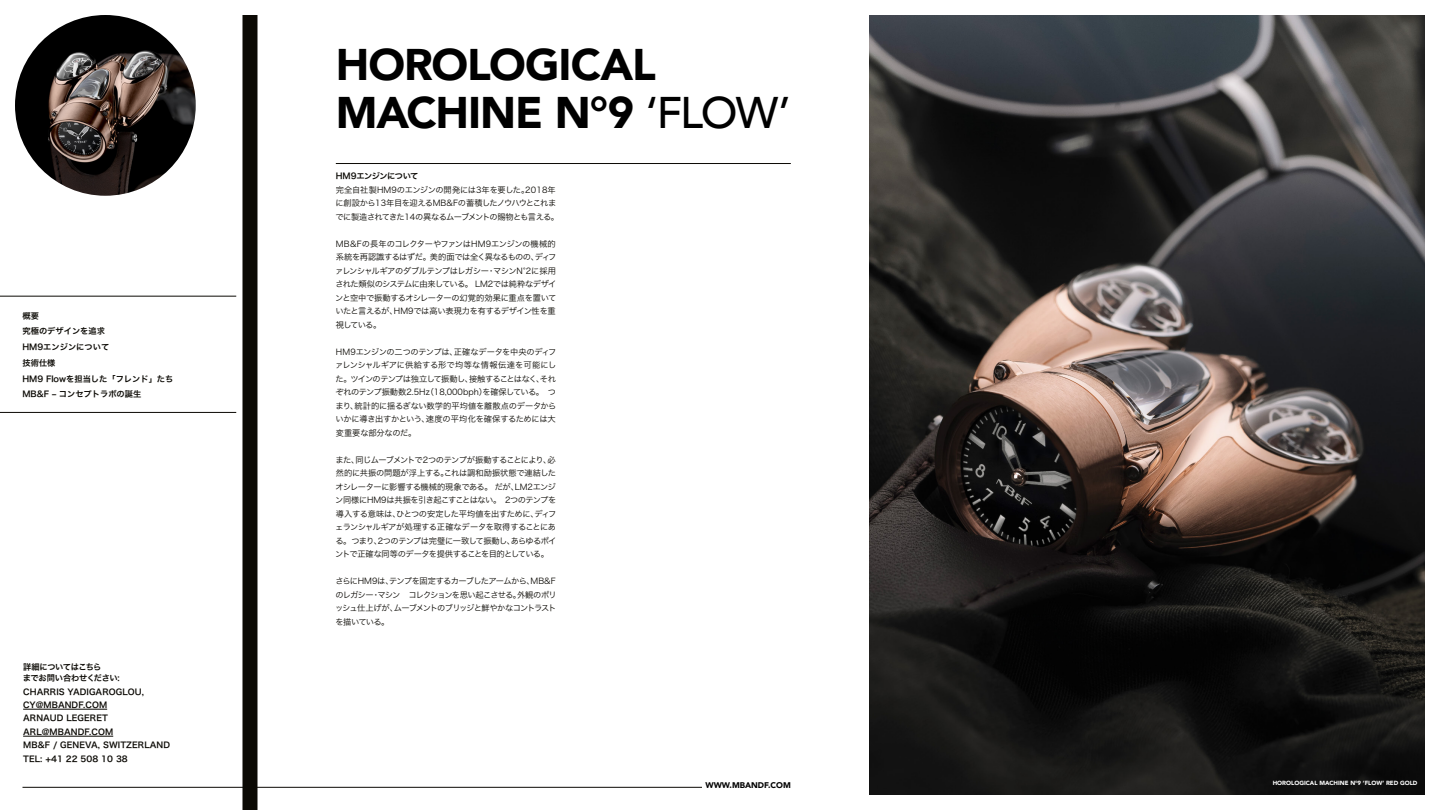
<style>
.page{position:relative;width:1440px;height:810px;background:#fff}
.page>*{position:absolute;margin:0;border:0;box-sizing:border-box;transform-origin:0 0}
.t1{font:900 44.25px/48px "Avenir";letter-spacing:-.025em;color:#000}
.t2{font:8.25px/13.5px "Hiragino Sans W3";letter-spacing:-.055em;color:#0b0904;text-align:justify}
.t3{font:8.25px/15.8px "Hiragino Sans W6";color:#0b0904}
.t4{font:8.25px/11.2px "Hiragino Sans W6";letter-spacing:-.055em;color:#0b0904}
.t5{font:900 8.25px "Avenir";color:#000}
.t6{font:8.25px "Hiragino Sans W6";letter-spacing:-.06em;color:#0b0904}
.t7{font:900 6px "Avenir";color:#fff}
.s1{font-weight:500}
</style>
<div class="page">
<hr style="left:22px;top:787px;width:680px;height:1px;background:#0b0904">
<hr style="left:336px;top:163px;width:455px;height:1px;background:#0b0904">
<img style="left:15px;top:15px;width:181px;height:181px;border-radius:90px">
<div style="left:242px;top:15px;width:15px;height:795px;background:#0b0904"></div>
<hr style="left:0;top:296px;width:236px;height:1px;background:#0b0904">
<hr style="left:0;top:412px;width:236px;height:1px;background:#0b0904">
<hr style="left:23px;top:709px;width:84px;height:1px;background:#0b0904">
<hr style="left:23px;top:736px;width:90px;height:1px;background:#0b0904">
<img style="left:869px;top:15px;width:556px;height:780px">
<p class="t3" style="left:22px;top:307px;width:152px">概要<br>究極のデザインを追求<br>HM9エンジンについて<br>技術仕様<br>HM9 Flowを担当した「フレンド」たち<br>MB&amp;F – コンセプトラボの誕生</p>
<p class="t4" style="left:23px;top:661px;width:98px">詳細についてはこちら<br>までお問い合わせください:</p>
<p class="t3" style="left:23px;top:684px;width:148px;line-height:13.5px">CHARRIS YADIGAROGLOU,<br>CY@MBANDF.COM<br>ARNAUD LEGERET<br>ARL@MBANDF.COM<br>MB&amp;F / GENEVA, SWITZERLAND<br>TEL: +41 22 508 10 38</p>
<h1 class="t1" style="left:336px;top:40px;width:457px">HOROLOGICAL<br>MACHINE N°9 <span class="s1">‘FLOW’</span></h1>
<p class="t6" style="left:336px;top:169px;width:84px">HM9エンジンについて</p>
<p class="t2" style="left:335px;top:182px;width:225px;text-align:left">完全自社製HM9のエンジンの開発には3年を要した。2018年に創設から13年目を迎えるMB&amp;Fの蓄積したノウハウとこれまでに製造されてきた14の異なるムーブメントの賜物とも言える。</p>
<p class="t2" style="left:335px;top:236px;width:223px">MB&amp;Fの長年のコレクターやファンはHM9エンジンの機械的系統を再認識するはずだ。美的面では全く異なるものの、ディファレンシャルギアのダブルテンプはレガシー・マシンN°2に採用された類似のシステムに由来している。 LM2では純粋なデザインと空中で振動するオシレーターの幻覚的効果に重点を置いていたと言えるが、HM9では高い表現力を有するデザイン性を重視している。</p>
<p class="t2" style="left:335px;top:344px;width:223px">HM9エンジンの二つのテンプは、正確なデータを中央のディファレンシャルギアに供給する形で均等な情報伝達を可能にした。ツインのテンプは独立して振動し、接触することはなく、それぞれのテンプ振動数2.5Hz（18,000bph）を確保している。 つまり、統計的に揺るぎない数学的平均値を離散点のデータからいかに導き出すかという、速度の平均化を確保するためには大変重要な部分なのだ。</p>
<p class="t2" style="left:335px;top:452px;width:223px">また、同じムーブメントで2つのテンプが振動することにより、必然的に共振の問題が浮上する。これは調和励振状態で連結したオシレーターに影響する機械的現象である。 だが、LM2エンジン同様にHM9は共振を引き起こすことはない。 2つのテンプを導入する意味は、ひとつの安定した平均値を出すために、ディフェランシャルギアが処理する正確なデータを取得することにある。つまり、2つのテンプは完璧に一致して振動し、あらゆるポイントで正確な同等のデータを提供することを目的としている。</p>
<p class="t2" style="left:335px;top:574px;width:223px">さらにHM9は、テンプを固定するカーブしたアームから、MB&amp;Fのレガシー・マシン コレクションを思い起こさせる。外観のポリッシュ仕上げが、ムーブメントのブリッジと鮮やかなコントラストを描いている。</p>
<p class="t5" style="left:705px;top:778px;width:87px">WWW.MBANDF.COM</p>
<p class="t7" style="left:1273px;top:778px;width:146px">HOROLOGICAL MACHINE N°9 ‘FLOW’ RED GOLD</p>
</div>
